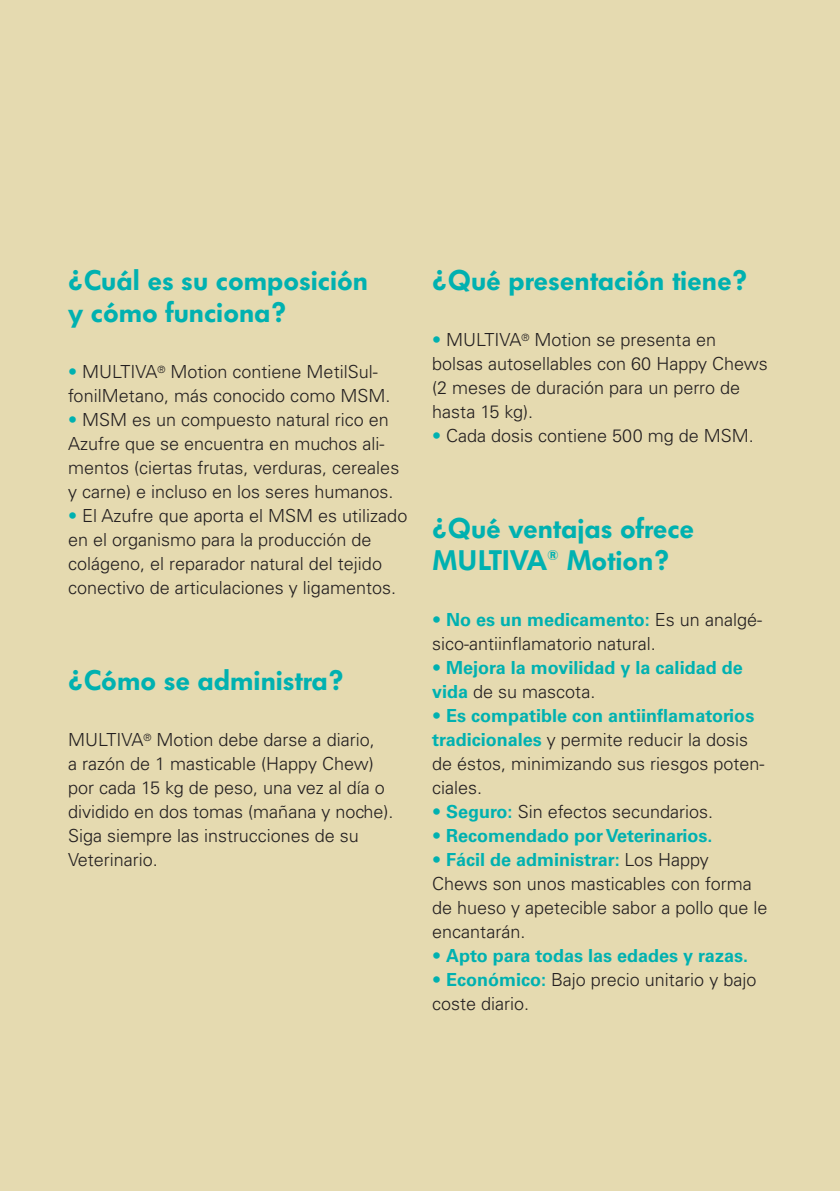
<style>
.page{position:relative;width:840px;height:1191px;background:#fff}
.page>*{position:absolute;margin:0;border:0;box-sizing:border-box;transform-origin:0 0}
.t1{font:600 28px/32px "Futura BQ";color:#00b1b0}
.t2{font:300 18px/24px "Univers";color:#231f20}
.t3{font:700 18px/24px "Univers";color:#00b1b0}
.s1{color:#00b1b0}
.s2{font-weight:700;color:#00b1b0}
.s3{font-weight:300}
.s4{font-weight:300;color:#231f20}
</style>
<div class="page">
<div style="left:0;top:0;width:839px;height:1191px;background:#e5dab0"></div>
<h1 class="t1" style="left:68px;top:266px;width:301px">¿Cuál es su composición y cómo funciona?</h1>
<p class="t2" style="left:68px;top:361px;width:324px"><span class="s1">•</span> MULTIVA<sup>®</sup> Motion contiene MetilSul&shy;fonilMetano, más conocido como MSM.</p>
<p class="t2" style="left:68px;top:409px;width:332px"><span class="s1">•</span> MSM es un compuesto natural rico en Azufre que se encuentra en muchos ali&shy;mentos (ciertas frutas, verduras, cereales y carne) e incluso en los seres humanos.</p>
<p class="t2" style="left:68px;top:505px;width:340px"><span class="s1">•</span> El Azufre que aporta el MSM es utilizado en el organismo para la producción de colágeno, el reparador natural del tejido conectivo de articulaciones y ligamentos.</p>
<h1 class="t1" style="left:68px;top:666px;width:277px">¿Cómo se administra?</h1>
<p class="t2" style="left:68px;top:729px;width:327px">MULTIVA<sup>®</sup> Motion debe darse a diario,<br>a razón de 1 masticable (Happy Chew) por cada 15 kg de peso, una vez al día o dividido en dos tomas (mañana y noche).<br>Siga siempre las instrucciones de su<br>Veterinario.</p>
<h1 class="t1" style="left:432px;top:266px;width:316px">¿Qué presentación tiene?</h1>
<p class="t2" style="left:432px;top:329px;width:337px"><span class="s1">•</span> MULTIVA<sup>®</sup> Motion se presenta en bolsas autosellables con 60 Happy Chews (2 meses de duración para un perro de hasta 15 kg).</p>
<p class="t2" style="left:432px;top:425px;width:323px"><span class="s1">•</span> Cada dosis contiene 500 mg de MSM.</p>
<h1 class="t1" style="left:432px;top:514px;width:263px">¿Qué ventajas ofrece<br>MULTIVA<sup>®</sup> Motion?</h1>
<p class="t2" style="left:432px;top:609px;width:331px"><span class="s1">•</span> <span class="s2">No es un medicamento:</span> Es un analgé&shy;sico-antiinflamatorio natural.</p>
<p class="t3" style="left:432px;top:657px;width:312px"><span class="s3">•</span> Mejora la movilidad y la calidad de vida <span class="s4">de su mascota.</span></p>
<p class="t2" style="left:432px;top:705px;width:334px"><span class="s1">•</span> <span class="s2">Es compatible con antiinflamatorios tradicionales</span> y permite reducir la dosis de éstos, minimizando sus riesgos poten&shy;ciales.</p>
<p class="t2" style="left:432px;top:801px;width:282px"><span class="s1">•</span> <span class="s2">Seguro:</span> Sin efectos secundarios.</p>
<p class="t3" style="left:432px;top:825px;width:282px"><span class="s3">•</span> Recomendado por Veterinarios.</p>
<p class="t2" style="left:432px;top:849px;width:337px"><span class="s1">•</span> <span class="s2">Fácil de administrar:</span> Los Happy<br>Chews son unos masticables con forma de hueso y apetecible sabor a pollo que le encantarán.</p>
<p class="t3" style="left:432px;top:945px;width:317px"><span class="s3">•</span> Apto para todas las edades y razas.</p>
<p class="t2" style="left:432px;top:969px;width:326px"><span class="s1">•</span> <span class="s2">Económico:</span> Bajo precio unitario y bajo coste diario.</p>
</div>
